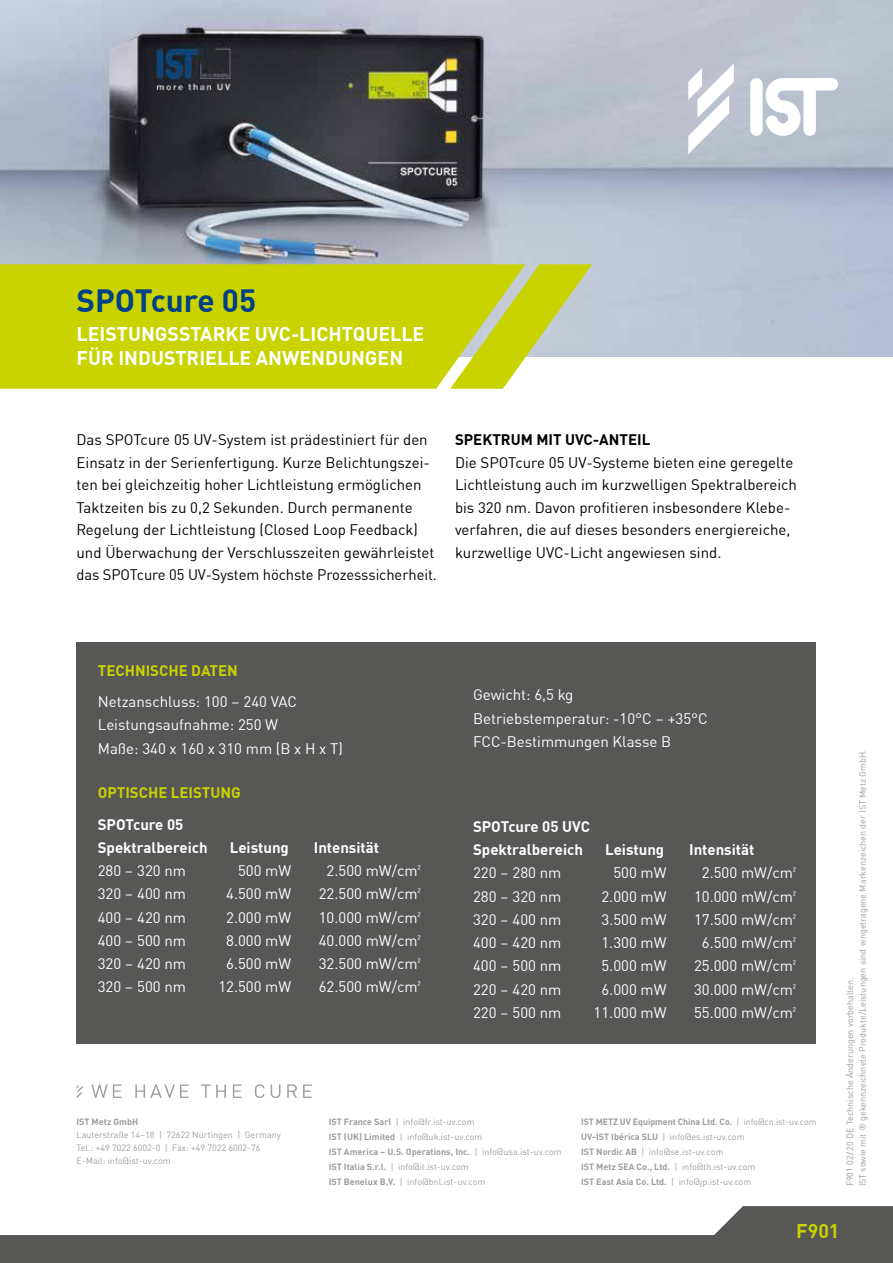
<style>
.page{position:relative;width:893px;height:1263px;background:#fff}
.page>*{position:absolute;margin:0;border:0;box-sizing:border-box;transform-origin:0 0}
.t1{font:700 31.5px "DIN Offc Pro";color:#004086}
.t2{font:700 19.5px/24px "DIN Offc Pro";color:#fff}
.t3{font:700 19.5px "DIN Offc Pro";color:#c8d300}
.t4{font:15px/22.5px "DIN Offc Pro";color:#000}
.t5{font:15px/23.2px "DIN Offc Pro";color:#fff}
.t6{font:700 15px/23.2px "DIN Offc Pro";color:#fff}
.t7{font:700 15px "DIN Offc Pro";color:#c8d300}
.t8{font:700 15px "DIN Offc Pro";color:#000}
.t9{font:9px/14.9px "DIN Offc Pro";color:#9d9d9c}
.t10{font:700 9px "DIN Offc Pro";color:#9d9d9c}
.s1{font-weight:700}
</style>
<div class="page">
<svg style="left:0;top:1206px;width:893px;height:57px;fill:#575756"></svg>
<img style="left:0;top:0;width:893px;height:357px">
<svg style="left:688px;top:63px;width:46px;height:91px"></svg>
<svg style="left:750px;top:78px;width:88px;height:58px"></svg>
<div style="left:0;top:264px;width:450px;height:125px;background:#c8d300"></div>
<svg style="left:450px;top:264px;width:142px;height:125px"></svg>
<svg style="left:91px;top:1084px;width:31px;height:14px"></svg>
<svg style="left:135px;top:1084px;width:54px;height:14px"></svg>
<svg style="left:201px;top:1084px;width:25px;height:14px"></svg>
<svg style="left:233px;top:1084px;width:9px;height:14px"></svg>
<svg style="left:255px;top:1084px;width:10px;height:14px"></svg>
<svg style="left:271px;top:1084px;width:9px;height:14px"></svg>
<svg style="left:287px;top:1084px;width:10px;height:14px"></svg>
<svg style="left:303px;top:1084px;width:9px;height:14px"></svg>
<svg style="left:77px;top:1085px;width:6px;height:13px"></svg>
<div style="left:76px;top:642px;width:740px;height:402px;background:#575756"></div>
<h1 class="t1" style="left:77px;top:276px;width:181px">SPOTcure 05</h1>
<h2 class="t2" style="left:77px;top:320px;width:349px">LEISTUNGSSTARKE UVC-LICHTQUELLE<br>FÜR INDUSTRIELLE ANWENDUNGEN</h2>
<p class="t4" style="left:77px;top:428px;width:362px">Das SPOTcure 05 UV-System ist prädestiniert für den Einsatz in der Serienfertigung. Kurze Belichtungszei&shy;ten bei gleichzeitig hoher Lichtleistung ermöglichen Taktzeiten bis zu 0,2 Sekunden. Durch permanente Regelung der Lichtleistung (Closed Loop Feedback) und Überwachung der Verschlusszeiten gewährleistet das SPOTcure 05 UV-System höchste Prozesssicherheit.</p>
<h3 class="t8" style="left:455px;top:428px;width:197px">SPEKTRUM MIT UVC-ANTEIL</h3>
<p class="t4" style="left:455px;top:450px;width:343px">Die SPOTcure 05 UV-Systeme bieten eine geregelte Lichtleistung auch im kurzwelligen Spektralbereich bis 320 nm. Davon profitieren insbesondere Klebe&shy;verfahren, die auf dieses besonders energiereiche, kurzwellige UVC-Licht angewiesen sind.</p>
<h3 class="t7" style="left:98px;top:658px;width:142px">TECHNISCHE DATEN</h3>
<h3 class="t5" style="left:98px;top:689px;width:247px">Netzanschluss: 100 – 240 VAC<br>Leistungsaufnahme: 250 W<br>Maße: 340 x 160 x 310 mm (B x H x T)</h3>
<h3 class="t5" style="left:473px;top:682px;width:236px">Gewicht: 6,5 kg<br>Betriebstemperatur: -10°C – +35°C<br>FCC-Bestimmungen Klasse B</h3>
<h3 class="t7" style="left:98px;top:781px;width:145px">OPTISCHE LEISTUNG</h3>
<h3 class="t6" style="left:98px;top:811px;width:111px">SPOTcure 05<br>Spektralbereich</h3>
<h3 class="t6" style="left:473px;top:814px;width:118px">SPOTcure 05 UVC<br>Spektralbereich</h3>
<h3 class="t6" style="left:230px;top:835px;width:61px">Leistung</h3>
<h3 class="t6" style="left:314px;top:835px;width:67px">Intensität</h3>
<h3 class="t6" style="left:605px;top:837px;width:61px">Leistung</h3>
<h3 class="t6" style="left:689px;top:837px;width:67px">Intensität</h3>
<h3 class="t5" style="left:98px;top:858px;width:90px">280 – 320 nm</h3>
<h3 class="t5" style="left:238px;top:858px;width:55px">500 mW</h3>
<h3 class="t5" style="left:327px;top:858px;width:96px">2.500 mW/cm²</h3>
<h3 class="t5" style="left:98px;top:881px;width:90px">320 – 400 nm</h3>
<h3 class="t5" style="left:226px;top:881px;width:67px">4.500 mW</h3>
<h3 class="t5" style="left:319px;top:881px;width:104px">22.500 mW/cm²</h3>
<h3 class="t5" style="left:98px;top:904px;width:90px">400 – 420 nm</h3>
<h3 class="t5" style="left:226px;top:904px;width:67px">2.000 mW</h3>
<h3 class="t5" style="left:319px;top:904px;width:104px">10.000 mW/cm²</h3>
<h3 class="t5" style="left:98px;top:928px;width:90px">400 – 500 nm</h3>
<h3 class="t5" style="left:226px;top:928px;width:67px">8.000 mW</h3>
<h3 class="t5" style="left:319px;top:928px;width:104px">40.000 mW/cm²</h3>
<h3 class="t5" style="left:98px;top:951px;width:90px">320 – 420 nm</h3>
<h3 class="t5" style="left:226px;top:951px;width:67px">6.500 mW</h3>
<h3 class="t5" style="left:319px;top:951px;width:104px">32.500 mW/cm²</h3>
<h3 class="t5" style="left:98px;top:974px;width:90px">320 – 500 nm</h3>
<h3 class="t5" style="left:218px;top:974px;width:74px">12.500 mW</h3>
<h3 class="t5" style="left:319px;top:974px;width:104px">62.500 mW/cm²</h3>
<h3 class="t5" style="left:473px;top:860px;width:90px">220 – 280 nm</h3>
<h3 class="t5" style="left:613px;top:860px;width:55px">500 mW</h3>
<h3 class="t5" style="left:702px;top:860px;width:96px">2.500 mW/cm²</h3>
<h3 class="t5" style="left:473px;top:883px;width:90px">280 – 320 nm</h3>
<h3 class="t5" style="left:601px;top:883px;width:67px">2.000 mW</h3>
<h3 class="t5" style="left:694px;top:883px;width:104px">10.000 mW/cm²</h3>
<h3 class="t5" style="left:473px;top:907px;width:90px">320 – 400 nm</h3>
<h3 class="t5" style="left:601px;top:907px;width:67px">3.500 mW</h3>
<h3 class="t5" style="left:694px;top:907px;width:104px">17.500 mW/cm²</h3>
<h3 class="t5" style="left:473px;top:930px;width:90px">400 – 420 nm</h3>
<h3 class="t5" style="left:601px;top:930px;width:67px">1.300 mW</h3>
<h3 class="t5" style="left:702px;top:930px;width:96px">6.500 mW/cm²</h3>
<h3 class="t5" style="left:473px;top:953px;width:90px">400 – 500 nm</h3>
<h3 class="t5" style="left:601px;top:953px;width:67px">5.000 mW</h3>
<h3 class="t5" style="left:694px;top:953px;width:104px">25.000 mW/cm²</h3>
<h3 class="t5" style="left:473px;top:976px;width:90px">220 – 420 nm</h3>
<h3 class="t5" style="left:601px;top:976px;width:67px">6.000 mW</h3>
<h3 class="t5" style="left:694px;top:976px;width:104px">30.000 mW/cm²</h3>
<h3 class="t5" style="left:473px;top:1000px;width:90px">220 – 500 nm</h3>
<h3 class="t5" style="left:594px;top:1000px;width:74px">11.000 mW</h3>
<h3 class="t5" style="left:694px;top:1000px;width:104px">55.000 mW/cm²</h3>
<p class="t10" style="left:77px;top:1115px;width:63px">IST Metz GmbH</p>
<p class="t9" style="left:77px;top:1128px;width:206px;line-height:12.8px">Lauterstraße 14–18 | 72622 Nürtingen | Germany<br>Tel.: +49 7022 6002-0 | Fax: +49 7022 6002-76<br>E-Mail: info@ist-uv.com</p>
<p class="t9" style="left:329px;top:1114px;width:234px"><span class="s1">IST France Sarl</span> | info@fr.ist-uv.com<br><span class="s1">IST (UK) Limited</span> | info@uk.ist-uv.com<br><span class="s1">IST America – U.S. Operations, Inc.</span> | info@usa.ist-uv.com <span class="s1">IST Italia S.r.l.</span> | info@it.ist-uv.com<br><span class="s1">IST Benelux B.V.</span> | info@bnl.ist-uv.com</p>
<p class="t9" style="left:581px;top:1114px;width:237px"><span class="s1">IST METZ UV Equipment China Ltd. Co.</span> | info@cn.ist-uv.com <span class="s1">UV-IST Ibérica SLU</span> | info@es.ist-uv.com<br><span class="s1">IST Nordic AB</span> | info@se.ist-uv.com<br><span class="s1">IST Metz SEA Co., Ltd.</span> | info@th.ist-uv.com<br><span class="s1">IST East Asia Co. Ltd.</span> | info@jp.ist-uv.com</p>
<p class="t9" style="left:843px;top:1186px;width:439px;line-height:12.8px;rotate:-90deg">F901 02/20 DE Technische Änderungen vorbehalten.<br>IST sowie mit ® gekennzeichnete Produkte/Leistungen sind eingetragene Markenzeichen der IST Metz GmbH.</p>
<h2 class="t3" style="left:796px;top:1215px;width:45px">F901</h2>
</div>
